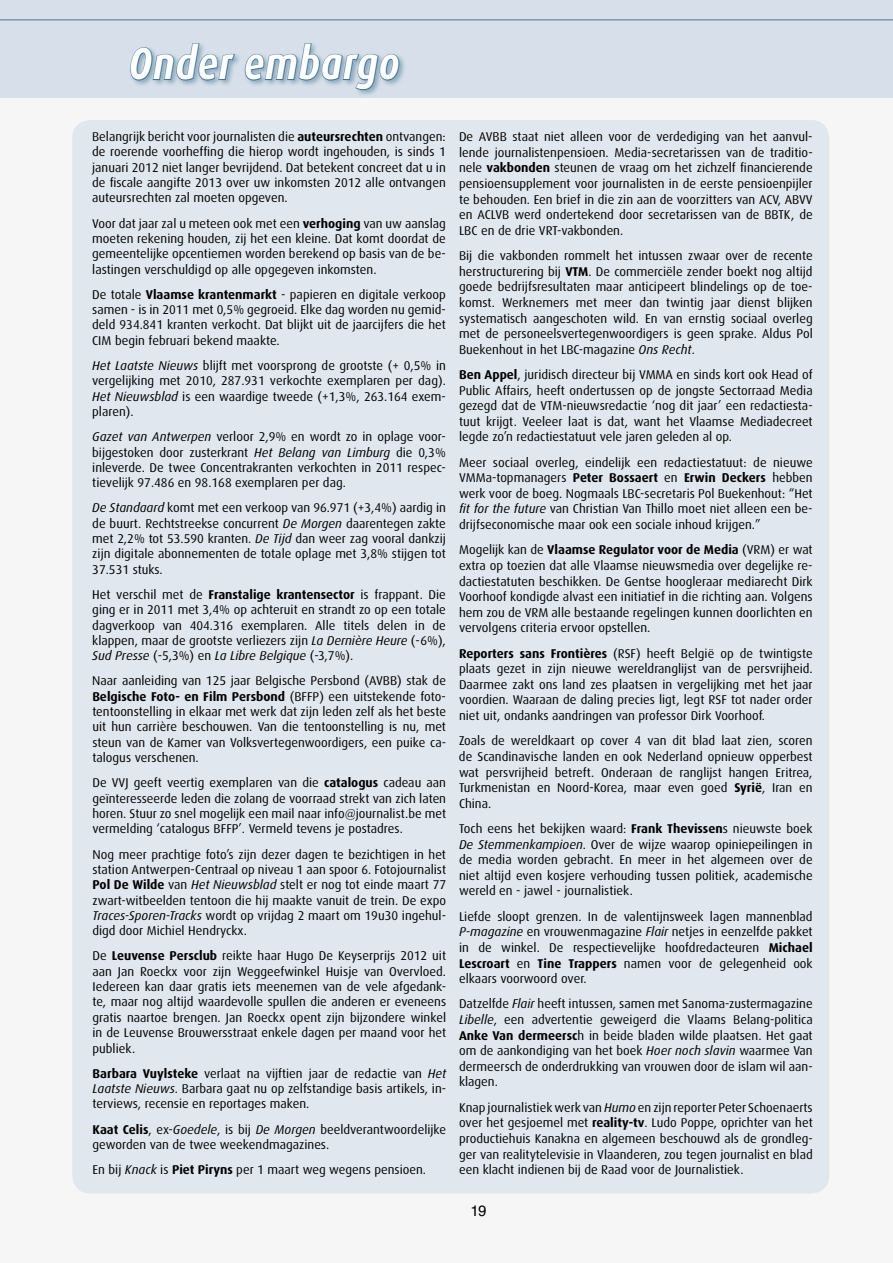
<style>
.page{position:relative;width:893px;height:1263px;background:#f6f6f6}
.page>*{position:absolute;margin:0;border:0;box-sizing:border-box;transform-origin:0 0}
.t1{font:italic 700 45px "Dax";letter-spacing:.025em;color:#fff;scale:.82 1}
.t2{font:15px "Helvetica LT Std";color:#000}
.t3{font:12.75px/15.6px "Dax";color:#000;text-align:justify}
.s1{font-weight:700}
.s2{font-style:italic}
</style>
<div class="page">
<div style="left:0;top:0;width:893px;height:98px;background:#d7e0ea"></div>
<div style="left:129px;top:42px;width:278px;height:55px;background:#467593;opacity:.5"></div>
<svg style="left:129px;top:42px;width:107px;height:39px"></svg>
<svg style="left:244px;top:43px;width:156px;height:48px"></svg>
<hr style="left:0;top:20px;width:893px;height:1px;background:#467593">
<div style="left:72px;top:120px;width:757px;height:1073px;background:#e0e7ef;border-radius:18px"></div>
<h1 class="t1" style="left:129px;top:38px;width:332px">Onder embargo</h1>
<p class="t3" style="left:92px;top:129px;width:355px">Belangrijk bericht voor journalisten die <span class="s1">auteursrechten</span> ontvangen: de roerende voorheffing die hierop wordt ingehouden, is sinds 1 januari 2012 niet langer bevrijdend. Dat betekent concreet dat u in de fiscale aangifte 2013 over uw inkomsten 2012 alle ontvangen auteursrechten zal moeten opgeven.</p>
<p class="t3" style="left:92px;top:216px;width:355px">Voor dat jaar zal u meteen ook met een <span class="s1">verhoging</span> van uw aanslag moeten rekening houden, zij het een kleine. Dat komt doordat de gemeentelijke opcentiemen worden berekend op basis van de be&shy;lastingen verschuldigd op alle opgegeven inkomsten.</p>
<p class="t3" style="left:92px;top:287px;width:355px">De totale <span class="s1">Vlaamse krantenmarkt</span> - papieren en digitale verkoop samen - is in 2011 met 0,5% gegroeid. Elke dag worden nu gemid&shy;deld 934.841 kranten verkocht. Dat blijkt uit de jaarcijfers die het CIM begin februari bekend maakte.</p>
<p class="t3" style="left:92px;top:358px;width:355px"><span class="s2">Het Laatste Nieuws</span> blijft met voorsprong de grootste (+ 0,5% in vergelijking met 2010, 287.931 verkochte exemplaren per dag).<br><span class="s2">Het Nieuwsblad</span> is een waardige tweede (+1,3%, 263.164 exem&shy;plaren).</p>
<p class="t3" style="left:92px;top:429px;width:355px"><span class="s2">Gazet van Antwerpen</span> verloor 2,9% en wordt zo in oplage voor&shy;bijgestoken door zusterkrant <span class="s2">Het Belang van Limburg</span> die 0,3% inleverde. De twee Concentrakranten verkochten in 2011 respec&shy;tievelijk 97.486 en 98.168 exemplaren per dag.</p>
<p class="t3" style="left:92px;top:500px;width:355px"><span class="s2">De Standaard</span> komt met een verkoop van 96.971 (+3,4%) aardig in de buurt. Rechtstreekse concurrent <span class="s2">De Morgen</span> daarentegen zakte met 2,2% tot 53.590 kranten. <span class="s2">De Tijd</span> dan weer zag vooral dankzij zijn digitale abonnementen de totale oplage met 3,8% stijgen tot 37.531 stuks.</p>
<p class="t3" style="left:92px;top:587px;width:355px">Het verschil met de <span class="s1">Franstalige krantensector</span> is frappant. Die ging er in 2011 met 3,4% op achteruit en strandt zo op een totale dagverkoop van 404.316 exemplaren. Alle titels delen in de klappen, maar de grootste verliezers zijn <span class="s2">La Dernière Heure</span> (-6%), <span class="s2">Sud Presse</span> (-5,3%) en <span class="s2">La Libre Belgique</span> (-3,7%).</p>
<p class="t3" style="left:92px;top:673px;width:355px">Naar aanleiding van 125 jaar Belgische Persbond (AVBB) stak de <span class="s1">Belgische Foto- en Film Persbond</span> (BFFP) een uitstekende foto&shy;tentoonstelling in elkaar met werk dat zijn leden zelf als het beste uit hun carrière beschouwen. Van die tentoonstelling is nu, met steun van de Kamer van Volksvertegenwoordigers, een puike ca&shy;talogus verschenen.</p>
<p class="t3" style="left:92px;top:775px;width:355px">De VVJ geeft veertig exemplaren van die <span class="s1">catalogus</span> cadeau aan geïnteresseerde leden die zolang de voorraad strekt van zich laten horen. Stuur zo snel mogelijk een mail naar info@journalist.be met vermelding ‘catalogus BFFP’. Vermeld tevens je postadres.</p>
<p class="t3" style="left:92px;top:846px;width:355px">Nog meer prachtige foto’s zijn dezer dagen te bezichtigen in het station Antwerpen-Centraal op niveau 1 aan spoor 6. Fotojournalist <span class="s1">Pol De Wilde</span> van <span class="s2">Het Nieuwsblad</span> stelt er nog tot einde maart 77 zwart-witbeelden tentoon die hij maakte vanuit de trein. De expo <span class="s2">Traces-Sporen-Tracks</span> wordt op vrijdag 2 maart om 19u30 ingehul&shy;digd door Michiel Hendryckx.</p>
<p class="t3" style="left:92px;top:948px;width:355px">De <span class="s1">Leuvense Persclub</span> reikte haar Hugo De Keyserprijs 2012 uit aan Jan Roeckx voor zijn Weggeefwinkel Huisje van Overvloed.<br>Iedereen kan daar gratis iets meenemen van de vele afgedank&shy;te, maar nog altijd waardevolle spullen die anderen er eveneens gratis naartoe brengen. Jan Roeckx opent zijn bijzondere winkel in de Leuvense Brouwersstraat enkele dagen per maand voor het publiek.</p>
<p class="t3" style="left:93px;top:1066px;width:355px"><span class="s1">Barbara Vuylsteke</span> verlaat na vijftien jaar de redactie van <span class="s2">Het Laatste Nieuws</span>. Barbara gaat nu op zelfstandige basis artikels, in&shy;terviews, recensie en reportages maken.</p>
<p class="t3" style="left:93px;top:1121px;width:355px"><span class="s1">Kaat Celis</span>, ex-<span class="s2">Goedele</span>, is bij <span class="s2">De Morgen</span> beeldverantwoordelijke geworden van de twee weekendmagazines.</p>
<p class="t3" style="left:93px;top:1162px;width:335px">En bij <span class="s2">Knack</span> is <span class="s1">Piet Piryns</span> per 1 maart weg wegens pensioen.</p>
<p class="t3" style="left:459px;top:129px;width:355px">De AVBB staat niet alleen voor de verdediging van het aanvul&shy;lende journalistenpensioen. Media-secretarissen van de traditio&shy;nele <span class="s1">vakbonden</span> steunen de vraag om het zichzelf financierende pensioensupplement voor journalisten in de eerste pensioenpijler te behouden. Een brief in die zin aan de voorzitters van ACV, ABVV en ACLVB werd ondertekend door secretarissen van de BBTK, de LBC en de drie VRT-vakbonden.</p>
<p class="t3" style="left:459px;top:248px;width:355px">Bij die vakbonden rommelt het intussen zwaar over de recente herstructurering bij <span class="s1">VTM</span>. De commerciële zender boekt nog altijd goede bedrijfsresultaten maar anticipeert blindelings op de toe&shy;komst. Werknemers met meer dan twintig jaar dienst blijken systematisch aangeschoten wild. En van ernstig sociaal overleg met de personeelsvertegenwoordigers is geen sprake. Aldus Pol Buekenhout in het LBC-magazine <span class="s2">Ons Recht</span>.</p>
<p class="t3" style="left:459px;top:367px;width:355px"><span class="s1">Ben Appel</span>, juridisch directeur bij VMMA en sinds kort ook Head of Public Affairs, heeft ondertussen op de jongste Sectorraad Media gezegd dat de VTM-nieuwsredactie ‘nog dit jaar’ een redactiesta&shy;tuut krijgt. Veeleer laat is dat, want het Vlaamse Mediadecreet legde zo’n redactiestatuut vele jaren geleden al op.</p>
<p class="t3" style="left:459px;top:455px;width:355px">Meer sociaal overleg, eindelijk een redactiestatuut: de nieuwe VMMa-topmanagers <span class="s1">Peter Bossaert</span> en <span class="s1">Erwin Deckers</span> hebben werk voor de boeg. Nogmaals LBC-secretaris Pol Buekenhout: “Het <span class="s2">fit for the future</span> van Christian Van Thillo moet niet alleen een be&shy;drijfseconomische maar ook een sociale inhoud krijgen.”</p>
<p class="t3" style="left:459px;top:542px;width:355px">Mogelijk kan de <span class="s1">Vlaamse Regulator voor de Media</span> (VRM) er wat extra op toezien dat alle Vlaamse nieuwsmedia over degelijke re&shy;dactiestatuten beschikken. De Gentse hoogleraar mediarecht Dirk Voorhoof kondigde alvast een initiatief in die richting aan. Volgens hem zou de VRM alle bestaande regelingen kunnen doorlichten en vervolgens criteria ervoor opstellen.</p>
<p class="t3" style="left:459px;top:646px;width:355px"><span class="s1">Reporters sans Frontières</span> (RSF) heeft België op de twintigste plaats gezet in zijn nieuwe wereldranglijst van de persvrijheid.<br>Daarmee zakt ons land zes plaatsen in vergelijking met het jaar voordien. Waaraan de daling precies ligt, legt RSF tot nader order niet uit, ondanks aandringen van professor Dirk Voorhoof.</p>
<p class="t3" style="left:459px;top:733px;width:355px">Zoals de wereldkaart op cover 4 van dit blad laat zien, scoren de Scandinavische landen en ook Nederland opnieuw opperbest wat persvrijheid betreft. Onderaan de ranglijst hangen Eritrea, Turkmenistan en Noord-Korea, maar even goed <span class="s1">Syrië</span>, Iran en China.</p>
<p class="t3" style="left:459px;top:821px;width:355px">Toch eens het bekijken waard: <span class="s1">Frank Thevissen</span>s nieuwste boek <span class="s2">De Stemmenkampioen</span>. Over de wijze waarop opiniepeilingen in de media worden gebracht. En meer in het algemeen over de niet altijd even kosjere verhouding tussen politiek, academische wereld en - jawel - journalistiek.</p>
<p class="t3" style="left:459px;top:909px;width:355px">Liefde sloopt grenzen. In de valentijnsweek lagen mannenblad <span class="s2">P-magazine</span> en vrouwenmagazine <span class="s2">Flair</span> netjes in eenzelfde pakket in de winkel. De respectievelijke hoofdredacteuren <span class="s1">Michael Lescroart</span> en <span class="s1">Tine Trappers</span> namen voor de gelegenheid ook elkaars voorwoord over.</p>
<p class="t3" style="left:459px;top:996px;width:355px">Datzelfde <span class="s2">Flair</span> heeft intussen, samen met Sanoma-zustermagazine <span class="s2">Libelle</span>, een advertentie geweigerd die Vlaams Belang-politica <span class="s1">Anke Van dermeersc</span>h in beide bladen wilde plaatsen. Het gaat om de aankondiging van het boek <span class="s2">Hoer noch slavin</span> waarmee Van dermeersch de onderdrukking van vrouwen door de islam wil aan&shy;klagen.</p>
<p class="t3" style="left:459px;top:1100px;width:355px">Knap journalistiek werk van <span class="s2">Humo</span> en zijn reporter Peter Schoenaerts over het gesjoemel met <span class="s1">reality-tv</span>. Ludo Poppe, oprichter van het productiehuis Kanakna en algemeen beschouwd als de grondleg&shy;ger van realitytelevisie in Vlaanderen, zou tegen journalist en blad een klacht indienen bij de Raad voor de Journalistiek.</p>
<p class="t2" style="left:470px;top:1202px;width:18px">19</p>
</div>
